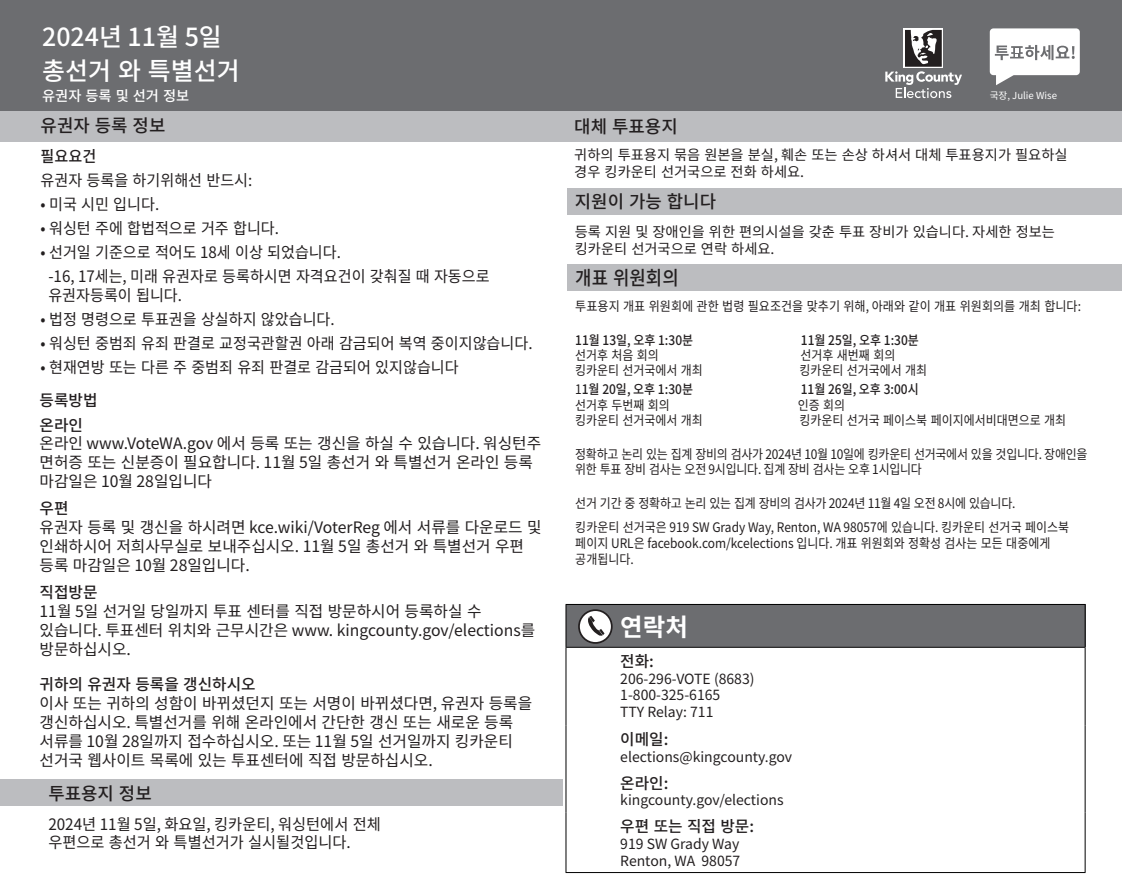
<style>
.page{position:relative;width:1122px;height:895px;background:#fff}
.page>*{position:absolute;margin:0;border:0;box-sizing:border-box;transform-origin:0 0}
.t1{font:500 25.03px "Noto Sans CJ Kkr";color:#fff}
.t2{font:700 24.5px "Noto Sans CJ Kkr";color:#fff}
.t3{font:500 19.6px "Noto Sans CJ Kkr";color:#231f20;scale:.91 1}
.t4{font:500 17.85px "Noto Sans CJ Kkr";color:#231f20}
.t5{font:15.75px/18.9px "Noto Sans CJ Kkr";color:#231f20}
.t6{font:15.75px/18.9px "Noto Sans CJ Kkr";color:#231f20;scale:.96 1}
.t7{font:500 15.75px "Noto Sans CJ Kkr";color:#231f20}
.t8{font:500 15.75px "Noto Sans CJ Kkr";color:#231f20;scale:.96 1}
.t9{font:14.17px/17.8px "Noto Sans CJ Kkr";color:#231f20}
.t10{font:500 14.17px "Noto Sans CJ Kkr";color:#fff}
.t11{font:14px/16.8px "Noto Sans CJ Kkr";color:#231f20}
.t12{font:13.12px/15.8px "Noto Sans CJ Kkr";color:#231f20;scale:.91 1}
.t13{font:13.12px/15.8px "Noto Sans CJ Kkr";letter-spacing:-.02em;color:#231f20;scale:.91 1}
.t14{font:500 13.12px "Noto Sans CJ Kkr";color:#231f20;scale:.91 1}
.t15{font:13.12px "Noto Sans CJ Kkr";color:#231f20;scale:.92 1}
.t16{font:9.62px "Noto Sans CJ Kkr";color:#fff}
.s1{font-weight:500}
.s2{font-weight:400}
</style>
<div class="page">
<div style="left:568px;top:264px;width:553px;height:27px;background:#bcbdc0"></div>
<div style="left:568px;top:188px;width:553px;height:26px;background:#bcbdc0"></div>
<div style="left:0;top:110px;width:1121px;height:32px;background:#bcbdc0"></div>
<div style="left:0;top:0;width:1121px;height:110px;background:#6c6d70"></div>
<div style="left:0;top:779px;width:562px;height:26px;background:#bcbdc0"></div>
<svg style="left:903px;top:29px;width:40px;height:1px"></svg>
<svg style="left:885px;top:30px;width:77px;height:68px"></svg>
<svg style="left:989px;top:28px;width:90px;height:57px"></svg>
<div style="left:1058px;top:47px;width:8px;height:5px;background:#fff;border-radius:50%"></div>
<div style="left:566px;top:604px;width:519px;height:43px;background:#6c6d70"></div>
<hr style="left:565px;top:647px;width:1px;height:78px;background:#000">
<hr style="left:1084px;top:647px;width:1px;height:78px;background:#000">
<hr style="left:565px;top:725px;width:1px;height:44px;background:#000">
<hr style="left:1084px;top:725px;width:1px;height:44px;background:#000">
<hr style="left:565px;top:769px;width:1px;height:43px;background:#000">
<hr style="left:1084px;top:769px;width:1px;height:43px;background:#000">
<hr style="left:565px;top:812px;width:1px;height:60px;background:#000">
<hr style="left:1084px;top:812px;width:1px;height:60px;background:#000">
<hr style="left:565px;top:604px;width:520px;height:1px;background:#000">
<hr style="left:565px;top:605px;width:1px;height:42px;background:#000">
<hr style="left:1084px;top:605px;width:1px;height:42px;background:#000">
<hr style="left:565px;top:647px;width:520px;height:1px;background:#000">
<hr style="left:565px;top:872px;width:520px;height:1px;background:#000">
<div style="left:579px;top:610px;width:32px;height:33px;background:#fff;border-radius:50%"></div>
<div style="left:578px;top:609px;width:34px;height:35px;border:2px solid #231f20;border-radius:50%"></div>
<svg style="left:588px;top:616px;width:16px;height:20px"></svg>
<p class="t1" style="left:42px;top:23px;width:181px">2024년 11월 5일</p>
<p class="t1" style="left:42px;top:57px;width:199px">총선거 와 특별선거</p>
<p class="t10" style="left:42px;top:88px;width:149px">유권자 등록 및 선거 정보</p>
<p class="t4" style="left:41px;top:116px;width:126px">유권자 등록 정보</p>
<p class="t8" style="left:41px;top:147px;width:59px">필요요건</p>
<p class="t6" style="left:41px;top:171px;width:222px">유권자 등록을 하기위해선 반드시:</p>
<p class="t6" style="left:41px;top:195px;width:125px">• 미국 시민 입니다.</p>
<p class="t6" style="left:41px;top:219px;width:250px">• 워싱턴 주에 합법적으로 거주 합니다.</p>
<p class="t6" style="left:41px;top:243px;width:314px">• 선거일 기준으로 적어도 18세 이상 되었습니다.</p>
<p class="t6" style="left:48px;top:267px;width:461px">-16, 17세는, 미래 유권자로 등록하시면 자격요건이 갖춰질 때 자동으로 유권자등록이 됩니다.</p>
<p class="t6" style="left:41px;top:310px;width:308px">• 법정 명령으로 투표권을 상실하지 않았습니다.</p>
<p class="t6" style="left:41px;top:334px;width:514px">• 워싱턴 중범죄 유죄 판결로 교정국관할권 아래 감금되어 복역 중이지않습니다.</p>
<p class="t6" style="left:41px;top:358px;width:437px">• 현재연방 또는 다른 주 중범죄 유죄 판결로 감금되어 있지않습니다</p>
<p class="t7" style="left:40px;top:392px;width:59px">등록방법</p>
<p class="t5" style="left:40px;top:415px;width:503px"><span class="s1">온라인<br></span>온라인 www.VoteWA.gov 에서 등록 또는 갱신을 하실 수 있습니다. 워싱턴주 면허증 또는 신분증이 필요합니다. 11월 5일 총선거 와 특별선거 온라인 등록 마감일은 10월 28일입니다</p>
<p class="t5" style="left:40px;top:499px;width:503px"><span class="s1">우편<br></span>유권자 등록 및 갱신을 하시려면 kce.wiki/VoterReg 에서 서류를 다운로드 및 인쇄하시어 저희사무실로 보내주십시오. 11월 5일 총선거 와 특별선거 우편 등록 마감일은 10월 28일입니다.</p>
<p class="t5" style="left:40px;top:583px;width:497px"><span class="s1">직접방문<br></span>11월 5일 선거일 당일까지 투표 센터를 직접 방문하시어 등록하실 수 있습니다. 투표센터 위치와 근무시간은 www. kingcounty.gov/elections를 방문하십시오.</p>
<p class="t5" style="left:40px;top:675px;width:494px"><span class="s1">귀하의 유권자 등록을 갱신하시오<br></span>이사 또는 귀하의 성함이 바뀌셨던지 또는 서명이 바뀌셨다면, 유권자 등록을 갱신하십시오. 특별선거를 위해 온라인에서 간단한 갱신 또는 새로운 등록 서류를 10월 28일까지 접수하십시오. 또는 11월 5일 선거일까지 킹카운티 선거국 웹사이트 목록에 있는 투표센터에 직접 방문하십시오.</p>
<p class="t4" style="left:48px;top:783px;width:105px">투표용지 정보</p>
<p class="t5" style="left:48px;top:814px;width:334px">2024년 11월 5일, 화요일, 킹카운티, 워싱턴에서 전체 우편으로 총선거 와 특별선거가 실시될것입니다.</p>
<p class="t16" style="left:989px;top:90px;width:69px">국장, Julie Wise</p>
<p class="t4" style="left:574px;top:116px;width:105px">대체 투표용지</p>
<p class="t9" style="left:574px;top:147px;width:495px;line-height:17.2px">귀하의 투표용지 묶음 원본을 분실, 훼손 또는 손상 하셔서 대체 투표용지가 필요하실 경우 킹카운티 선거국으로 전화 하세요.</p>
<p class="t4" style="left:575px;top:192px;width:143px">지원이 가능 합니다</p>
<p class="t9" style="left:575px;top:223px;width:481px">등록 지원 및 장애인을 위한 편의시설을 갖춘 투표 장비가 있습니다. 자세한 정보는 킹카운티 선거국으로 연락 하세요.</p>
<p class="t3" style="left:575px;top:267px;width:115px">개표 위원회의</p>
<p class="t15" style="left:575px;top:299px;width:551px">투표용지 개표 위원회에 관한 법령 필요조건을 맞추기 위해, 아래와 같이 개표 위원회의를 개최 합니다:</p>
<p class="t14" style="left:575px;top:332px;width:131px">11월 13일, 오후 1:30분</p>
<p class="t14" style="left:800px;top:332px;width:131px">11월 25일, 오후 1:30분</p>
<p class="t12" style="left:575px;top:347px;width:94px">선거후 처음 회의</p>
<p class="t12" style="left:800px;top:347px;width:106px">선거후 새번째 회의</p>
<p class="t12" style="left:575px;top:362px;width:142px">킹카운티 선거국에서 개최</p>
<p class="t12" style="left:799px;top:362px;width:142px">킹카운티 선거국에서 개최</p>
<p class="t14" style="left:575px;top:381px;width:131px"><span class="s2">1</span>1월 20일, 오후 1:30분</p>
<p class="t14" style="left:800px;top:381px;width:131px">11월 26일, 오후 3:00시</p>
<p class="t12" style="left:575px;top:397px;width:106px">선거후 두번째 회의</p>
<p class="t12" style="left:797px;top:397px;width:54px">인증 회의</p>
<p class="t12" style="left:575px;top:413px;width:142px">킹카운티 선거국에서 개최</p>
<p class="t12" style="left:799px;top:413px;width:294px">킹카운티 선거국 페이스북 페이지에서비대면으로 개최</p>
<p class="t13" style="left:575px;top:446px;width:564px">정확하고 논리 있는 집계 장비의 검사가 2024년 10월 10일에 킹카운티 선거국에서 있을 것입니다. 장애인을 위한 투표 장비 검사는 오전 9시입니다. 집계 장비 검사는 오후 1시입니다</p>
<p class="t13" style="left:575px;top:495px;width:485px">선거 기간 중 정확하고 논리 있는 집계 장비의 검사가 2024년 11월 4일 오전 8시에 있습니다.</p>
<p class="t12" style="left:575px;top:520px;width:544px">킹카운티 선거국은 919 SW Grady Way, Renton, WA 98057에 있습니다. 킹카운티 선거국 페이스북 페이지 URL은 facebook.com/kcelections 입니다. 개표 위원회와 정확성 검사는 모든 대중에게 공개됩니다.</p>
<p class="t2" style="left:620px;top:613px;width:69px">연락처</p>
<p class="t7" style="left:620px;top:652px;width:35px">전화:</p>
<p class="t11" style="left:620px;top:670px;width:136px">206-296-VOTE (8683)<br>1-800-325-6165<br>TTY Relay: 711</p>
<p class="t7" style="left:620px;top:730px;width:50px">이메일:</p>
<p class="t11" style="left:620px;top:748px;width:173px">elections@kingcounty.gov</p>
<p class="t7" style="left:620px;top:774px;width:50px">온라인:</p>
<p class="t11" style="left:620px;top:792px;width:165px">kingcounty.gov/elections</p>
<p class="t7" style="left:620px;top:817px;width:135px">우편 또는 직접 방문:</p>
<p class="t11" style="left:620px;top:835px;width:122px">919 SW Grady Way<br>Renton, WA 98057</p>
</div>
